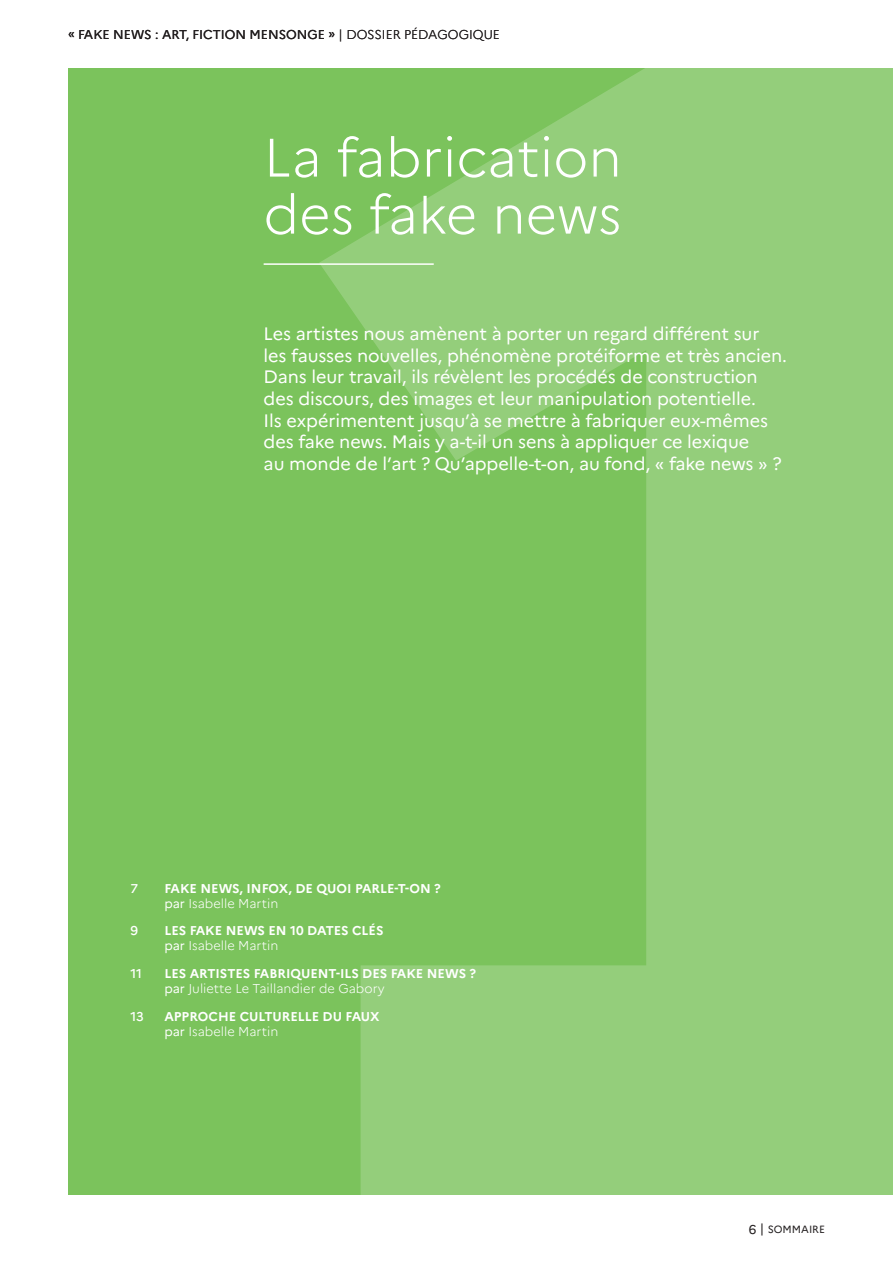
<style>
.page{position:relative;width:893px;height:1263px;background:#fff}
.page>*{position:absolute;margin:0;border:0;box-sizing:border-box;transform-origin:0 0}
.t1{font:800 1650px "Marianne";color:#fff}
.Ouverture_titre{font:300 54px/57px "Marianne";color:#fff}
.Ouverture_texte{font:18px/21.6px "Marianne";letter-spacing:-.005em;color:#fff}
.Ouverture_sommaire{font:700 12.75px "Marianne";color:#fff}
.Ouverture_auteur{font:300 12.75px "Marianne";color:#fff}
.TitreCourant{font:12.75px "Marianne";color:#231f20}
.Ouverture_sommaire-2{font:500 12.75px "Marianne";color:#fff}
.t2{font:10.5px "Marianne";color:#231f20}
.s1{font-weight:300}
.s2{font-weight:400}
.s3{font-size:12.75px}
</style>
<div class="page">
<div style="left:68px;top:68px;width:825px;height:1127px;background:#7bc35c"></div>
<hr style="left:264px;top:263px;width:170px;height:2px;background:#fff">
<p class="TitreCourant" style="left:68px;top:26px;width:433px">« FAKE NEWS : ART, FICTION MENSONGE » <span class="s1">| DOSSIER PÉDAGOGIQUE</span></p>
<h1 class="t1" style="left:276px;top:-378px;width:991px">1</h1>
<p class="Ouverture_titre" style="left:264px;top:129px;width:360px">La fabrication des fake news</p>
<p class="Ouverture_texte" style="left:264px;top:323px;width:525px">Les artistes nous amènent à porter un regard différent sur<br>les fausses nouvelles, phénomène protéiforme et très ancien.<br>Dans leur travail, ils révèlent les procédés de construction des discours, des images et leur manipulation potentielle.<br>Ils expérimentent jusqu’à se mettre à fabriquer eux-mêmes des fake news. Mais y a-t-il un sens à appliquer ce lexique<br>au monde de l’art ? Qu’appelle-t-on, au fond, « fake news » ?</p>
<p class="Ouverture_sommaire-2" style="left:130px;top:880px;width:9px">7</p>
<p class="Ouverture_sommaire" style="left:164px;top:880px;width:278px">FAKE NEWS, INFOX, DE QUOI PARLE-T-ON ?</p>
<p class="Ouverture_auteur" style="left:164px;top:895px;width:115px"><span class="s2">par</span> Isabelle Martin</p>
<p class="Ouverture_sommaire-2" style="left:130px;top:923px;width:9px">9</p>
<p class="Ouverture_sommaire" style="left:164px;top:923px;width:221px">LES FAKE NEWS EN 10 DATES CLÉS</p>
<p class="Ouverture_auteur" style="left:164px;top:938px;width:115px"><span class="s2">par</span> Isabelle Martin</p>
<p class="Ouverture_sommaire-2" style="left:130px;top:966px;width:13px">11</p>
<p class="Ouverture_sommaire" style="left:164px;top:966px;width:313px">LES ARTISTES FABRIQUENT-ILS DES FAKE NEWS ?</p>
<p class="Ouverture_auteur" style="left:164px;top:981px;width:222px"><span class="s2">par</span> Juliette Le Taillandier de Gabory</p>
<p class="Ouverture_sommaire-2" style="left:130px;top:1008px;width:15px">13</p>
<p class="Ouverture_sommaire" style="left:164px;top:1008px;width:217px">APPROCHE CULTURELLE DU FAUX</p>
<p class="Ouverture_auteur" style="left:164px;top:1023px;width:115px"><span class="s2">par</span> Isabelle Martin</p>
<p class="t2" style="left:749px;top:1223px;width:78px"><span class="s3">6 |</span> SOMMAIRE</p>
</div>
